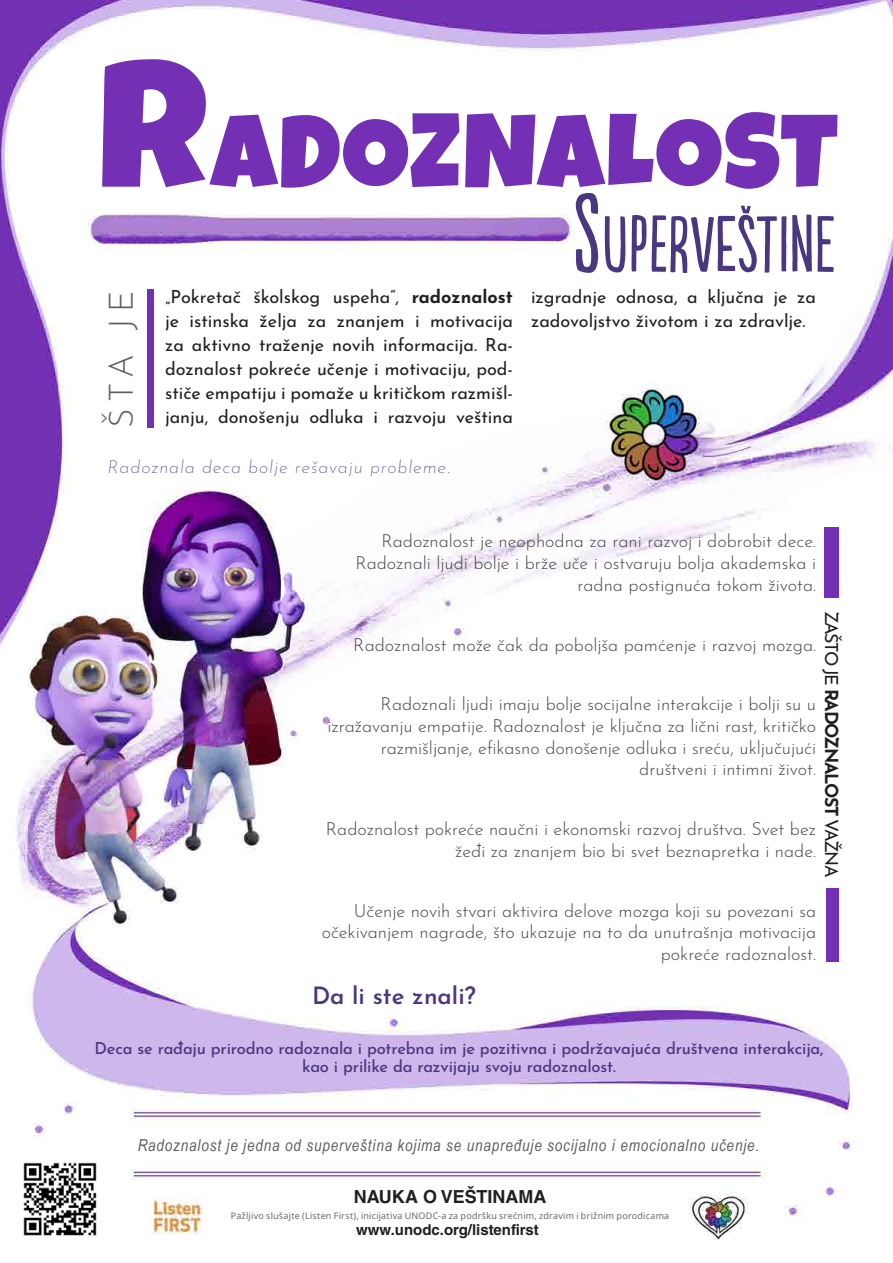
<style>
.page{position:relative;width:893px;height:1263px;background:#fff}
.page>*{position:absolute;margin:0;border:0;box-sizing:border-box;transform-origin:0 0}
.t1{font:105px "Luckiest Guy";letter-spacing:.02em;color:#7330b4}
.t2{font:75px "Populaire";letter-spacing:.01em;color:#4b377f}
.t3{font:300 33.6px "Josefin Sans";color:#5f5f5f}
.t4{font:600 24px "Josefin Sans";color:#4b377f}
.t5{font:300 18px/21.6px "Josefin Sans";color:#464547;text-align:right}
.t6{font:18px/24px "Josefin Sans";color:#231f20;text-align:justify}
.t7{font:italic 200 18px "Josefin Sans";letter-spacing:.05em;color:#614f8e}
.t8{font:18px "Josefin Sans";letter-spacing:-.08em;color:#231f20}
.t9{font:700 18px "Helvetica LT Std";color:#231f20}
.t10{font:500 16.5px/18px "Josefin Sans";letter-spacing:-.01em;color:#4b377f;text-align:center}
.t11{font:italic 16.5px "Arial Narrow";letter-spacing:.05em;color:#5f5f5f}
.t12{font:700 15px "Helvetica LT Std";color:#231f20}
.napomena{font:9px "Open Sans";letter-spacing:.025em;color:#5f5f5f}
.s1{font-size:180px}
.s2{font-size:105px}
.s3{font-weight:700}
</style>
<div class="page">
<img style="left:0;top:0;width:893px;height:1240px">
<img style="left:21px;top:1159px;width:79px;height:80px">
<div style="left:147px;top:289px;width:7px;height:139px;background:#7330b4"></div>
<div style="left:825px;top:527px;width:14px;height:70px;background:#7330b4"></div>
<div style="left:826px;top:888px;width:13px;height:74px;background:#7330b4"></div>
<p class="t1" style="left:98px;top:83px;width:741px"><span class="s1">R</span>ADOZNALOST</p>
<p class="t3" style="left:96px;top:428px;width:138px;rotate:-90deg">ŠTA JE</p>
<p class="t2" style="left:573px;top:205px;width:264px"><span class="s2">S</span>UPERVEŠTINE</p>
<p class="t6" style="left:165px;top:283px;width:350px">„Pokretač školskog uspeha“, <span class="s3">radoznalost </span>je istinska želja za znanjem i motivacija za aktivno traženje novih informacija. Ra&shy;doznalost pokreće učenje i motivaciju, pod&shy;stiče empatiju i pomaže u kritičkom razmišl&shy;janju, donošenju odluka i razvoju veština</p>
<p class="t6" style="left:531px;top:283px;width:286px">izgradnje odnosa, a ključna je za zadovoljstvo životom i za zdravlje.</p>
<p class="t7" style="left:107px;top:451px;width:344px">Radoznala deca bolje rešavaju probleme.</p>
<p class="t5" style="left:355px;top:529px;width:462px">Radoznalost je neophodna za rani razvoj i dobrobit dece.<br>Radoznali ljudi bolje i brže uče i ostvaruju bolja akademska i radna postignuća tokom života.</p>
<p class="t8" style="left:845px;top:611px;width:268px;rotate:90deg">ZAŠTO JE <span class="s3">RADOZNALOST</span> VAŽNA</p>
<p class="t5" style="left:353px;top:632px;width:464px">Radoznalost može čak da poboljša pamćenje i razvoj mozga.</p>
<p class="t5" style="left:327px;top:692px;width:490px">Radoznali ljudi imaju bolje socijalne interakcije i bolji su u izražavanju empatije. Radoznalost je ključna za lični rast, kritičko razmišljanje, efikasno donošenje odluka i sreću, uključujući društveni i intimni život.</p>
<p class="t5" style="left:326px;top:816px;width:492px">Radoznalost pokreće naučni i ekonomski razvoj društva. Svet bez žeđi za znanjem bio bi svet beznapretka i nade.</p>
<p class="t5" style="left:322px;top:898px;width:496px">Učenje novih stvari aktivira delove mozga koji su povezani sa očekivanjem nagrade, što ukazuje na to da unutrašnja motivacija pokreće radoznalost.</p>
<p class="t4" style="left:312px;top:977px;width:165px">Da li ste znali?</p>
<p class="t10" style="left:94px;top:1038px;width:731px">Deca se rađaju prirodno radoznala i potrebna im je pozitivna i podržavajuća društvena interakcija, kao i prilike da razvijaju svoju radoznalost.</p>
<p class="t11" style="left:138px;top:1134px;width:623px">Radoznalost je jedna od superveština kojima se unapređuje socijalno i emocionalno učenje.</p>
<p class="t9" style="left:354px;top:1185px;width:194px">NAUKA O VEŠTINAMA</p>
<p class="napomena" style="left:231px;top:1209px;width:440px">Pažljivo slušajte (Listen First), inicijativa UNODC-a za podršku srećnim, zdravim i brižnim porodicama</p>
<p class="t12" style="left:356px;top:1221px;width:184px">www.unodc.org/listenfirst</p>
</div>
